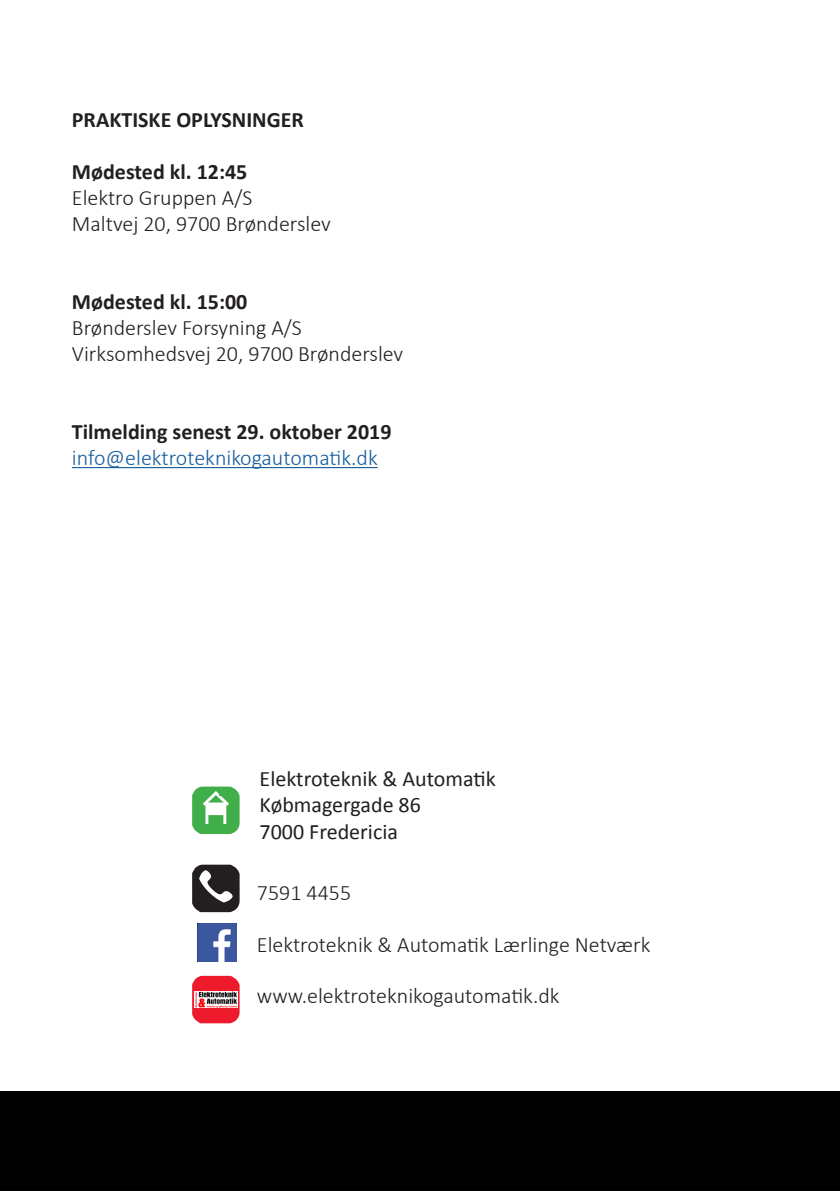
<style>
.page{position:relative;width:840px;height:1191px;background:#fff}
.page>*{position:absolute;margin:0;border:0;box-sizing:border-box;transform-origin:0 0}
.t1{font:300 22px "Calibri";color:#231f20}
.t2{font:700 22px "Calibri";color:#231f20}
.t3{font:22px "Calibri";color:#231f20}
.t4{font:300 22px "Calibri";color:#175d9e}
</style>
<div class="page">
<svg style="left:192px;top:786px;width:48px;height:49px"></svg>
<svg style="left:192px;top:864px;width:48px;height:49px"></svg>
<hr style="left:72px;top:467px;width:305px;height:1px;background:#175d9e">
<svg style="left:192px;top:975px;width:48px;height:49px;background:#f03e4c"></svg>
<img style="left:194px;top:991px;width:43px;height:16px">
<div style="left:0;top:1091px;width:839px;height:100px;background:#000"></div>
<img style="left:197px;top:923px;width:39px;height:39px">
<p class="t2" style="left:72px;top:105px;width:233px">PRAKTISKE OPLYSNINGER</p>
<p class="t2" style="left:72px;top:157px;width:177px">Mødested kl. 12:45</p>
<p class="t1" style="left:72px;top:184px;width:182px">Elektro Gruppen A/S</p>
<p class="t1" style="left:72px;top:210px;width:260px">Maltvej 20, 9700 Brønderslev</p>
<p class="t2" style="left:72px;top:287px;width:177px">Mødested kl. 15:00</p>
<p class="t1" style="left:72px;top:314px;width:231px">Brønderslev Forsyning A/S</p>
<p class="t1" style="left:72px;top:340px;width:333px">Virksomhedsvej 20, 9700 Brønderslev</p>
<p class="t2" style="left:72px;top:417px;width:321px">Tilmelding senest 29. oktober 2019</p>
<p class="t4" style="left:72px;top:444px;width:307px">info@elektroteknikogautomatik.dk</p>
<p class="t3" style="left:259px;top:765px;width:237px">Elektroteknik &amp; Automatik</p>
<p class="t3" style="left:259px;top:791px;width:163px">Købmagergade 86</p>
<p class="t3" style="left:259px;top:817px;width:140px">7000 Fredericia</p>
<p class="t1" style="left:257px;top:878px;width:96px">7591 4455</p>
<p class="t1" style="left:257px;top:930px;width:395px">Elektroteknik &amp; Automatik Lærlinge Netværk</p>
<p class="t1" style="left:257px;top:982px;width:304px">www.elektroteknikogautomatik.dk</p>
</div>
